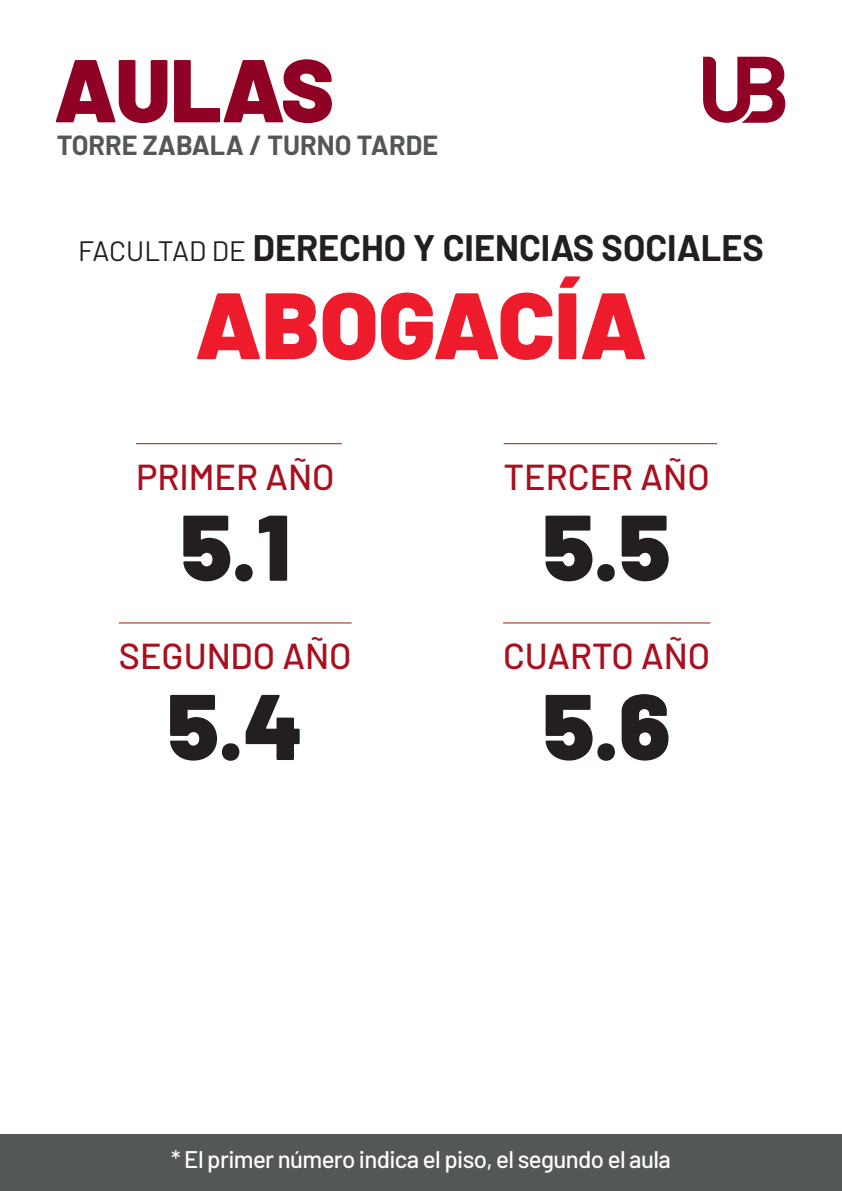
<style>
.page{position:relative;width:842px;height:1191px;background:#fff}
.page>*{position:absolute;margin:0;border:0;box-sizing:border-box;transform-origin:0 0}
.t1{font:900 94px "Barlow";color:#ee1b2c}
.t2{font:900 93px "Barlow";color:#231f20}
.t3{font:900 89px "Barlow";letter-spacing:-.01em;color:#900126}
.t4{font:500 36px "Barlow";color:#a90f1e}
.t5{font:700 36px "Barlow";color:#231f20}
.t6{font:700 27px "Barlow";color:#545758}
.t7{font:500 24px "Barlow";letter-spacing:-.025em;color:#fff}
.s1{font-weight:400;font-size:28px}
</style>
<div class="page">
<div style="left:0;top:1134px;width:842px;height:57px;background:#545758"></div>
<svg style="left:703px;top:57px;width:82px;height:66px"></svg>
<hr style="left:136px;top:443px;width:206px;height:1px;background:#a90f1e">
<hr style="left:119px;top:622px;width:233px;height:1px;background:#a90f1e">
<hr style="left:504px;top:443px;width:213px;height:1px;background:#a90f1e">
<hr style="left:503px;top:622px;width:207px;height:1px;background:#a90f1e">
<h3 class="t3" style="left:54px;top:23px;width:282px">AULAS</h3>
<p class="t6" style="left:57px;top:126px;width:383px">TORRE ZABALA / TURNO TARDE</p>
<h3 class="t5" style="left:78px;top:222px;width:687px"><span class="s1">FACULTAD DE</span> DERECHO Y CIENCIAS SOCIALES</h3>
<h1 class="t1" style="left:195px;top:255px;width:454px">ABOGACÍA</h1>
<h3 class="t4" style="left:136px;top:450px;width:200px">PRIMER AÑO</h3>
<h2 class="t2" style="left:181px;top:477px;width:111px">5.1</h2>
<h3 class="t4" style="left:119px;top:630px;width:234px">SEGUNDO AÑO</h3>
<h2 class="t2" style="left:167px;top:656px;width:137px">5.4</h2>
<h3 class="t4" style="left:504px;top:450px;width:208px">TERCER AÑO</h3>
<h2 class="t2" style="left:543px;top:477px;width:129px">5.5</h2>
<h3 class="t4" style="left:503px;top:630px;width:209px">CUARTO AÑO</h3>
<h2 class="t2" style="left:543px;top:656px;width:129px">5.6</h2>
<p class="t7" style="left:171px;top:1142px;width:501px">* El primer número indica el piso, el segundo el aula</p>
</div>
